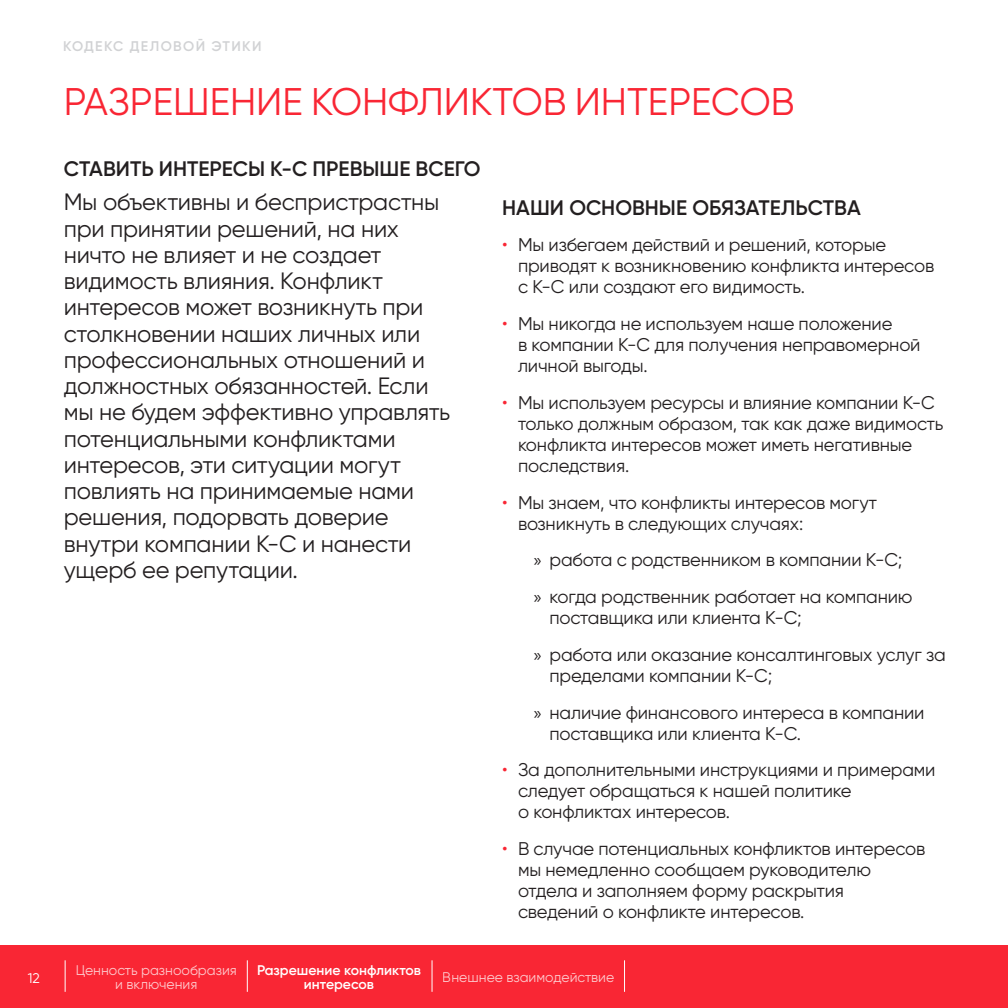
<style>
.page{position:relative;width:1008px;height:1008px;background:#fff}
.page>*{position:absolute;margin:0;border:0;box-sizing:border-box;transform-origin:0 0}
.TopicUppercase_RED{font:38.5px "Gilroy";color:#f92634}
.IntroTextLarge{font:23.62px/26.2px "Gilroy";letter-spacing:-.01em;color:#231f20}
.subheadtextuppercaps{font:600 21px "Gilroy";color:#231f20}
.Intro_text{font:600 21px "Gilroy";color:#231f20}
.t1{font:18.38px/21px "Gilroy";letter-spacing:-.01em;color:#231f20}
.t2{font:14px/14px "Gilroy";color:#fff;text-align:center}
.t3{font:600 14px/14px "Gilroy";color:#fff;text-align:center}
.t4{font:600 14px "Gilroy";letter-spacing:.1em;color:#d1d2d4}
.s1{color:#f92634}
.s2{font-family:"Myriad Pro"}
</style>
<div class="page">
<div style="left:0;top:945px;width:1008px;height:63px;background:#f92634"></div>
<hr style="left:247px;top:960px;width:1px;height:32px;background:#fff">
<hr style="left:432px;top:960px;width:1px;height:32px;background:#fff">
<hr style="left:624px;top:960px;width:1px;height:32px;background:#fff">
<hr style="left:65px;top:960px;width:1px;height:32px;background:#fff">
<p class="t2" style="left:28px;top:971px;width:14px">12</p>
<p class="t4" style="left:63px;top:38px;width:200px">КОДЕКС ДЕЛОВОЙ ЭТИКИ</p>
<p class="TopicUppercase_RED" style="left:64px;top:78px;width:732px">РАЗРЕШЕНИЕ КОНФЛИКТОВ ИНТЕРЕСОВ</p>
<p class="subheadtextuppercaps" style="left:64px;top:156px;width:418px">СТАВИТЬ ИНТЕРЕСЫ K-C ПРЕВЫШЕ ВСЕГО</p>
<p class="IntroTextLarge" style="left:64px;top:189px;width:388px">Мы объективны и беспристрастны при принятии решений, на них ничто не влияет и не создает видимость влияния. Конфликт интересов может возникнуть при столкновении наших личных или профессиональных отношений и должностных обязанностей. Если мы не будем эффективно управлять потенциальными конфликтами интересов, эти ситуации могут повлиять на принимаемые нами решения, подорвать доверие внутри компании K-C и нанести ущерб ее репутации.</p>
<p class="Intro_text" style="left:502px;top:194px;width:360px">НАШИ ОСНОВНЫЕ ОБЯЗАТЕЛЬСТВА</p>
<p class="t1" style="left:518px;top:234px;width:418px;text-indent:-16px"><span class="s1">•</span> Мы избегаем действий и решений, которые приводят к возникновению конфликта интересов с K-C или создают его видимость.</p>
<p class="t1" style="left:518px;top:313px;width:404px;text-indent:-16px"><span class="s1">•</span> Мы никогда не используем наше положение<br>в компании K-C для получения неправомерной личной выгоды.</p>
<p class="t1" style="left:518px;top:392px;width:427px;text-indent:-16px"><span class="s1">•</span> Мы используем ресурсы и влияние компании K-C только должным образом, так как даже видимость конфликта интересов может иметь негативные последствия.</p>
<p class="t1" style="left:518px;top:492px;width:360px;text-indent:-16px"><span class="s1">•</span> Мы знаем, что конфликты интересов могут возникнуть в следующих случаях:</p>
<p class="t1" style="left:534px;top:549px;width:370px"><span class="s2">»</span> работа с родственником в компании K-C;</p>
<p class="t1" style="left:549px;top:586px;width:365px;text-indent:-16px"><span class="s2">»</span> когда родственник работает на компанию поставщика или клиента K-C;</p>
<p class="t1" style="left:549px;top:644px;width:398px;text-indent:-16px"><span class="s2">»</span> работа или оказание консалтинговых услуг за пределами компании K-C;</p>
<p class="t1" style="left:549px;top:702px;width:377px;text-indent:-16px"><span class="s2">»</span> наличие финансового интереса в компании поставщика или клиента K-C.</p>
<p class="t1" style="left:518px;top:759px;width:419px;text-indent:-16px"><span class="s1">•</span> За дополнительными инструкциями и примерами следует обращаться к нашей политике<br>о конфликтах интересов.</p>
<p class="t1" style="left:518px;top:838px;width:409px;text-indent:-16px"><span class="s1">•</span> В случае потенциальных конфликтов интересов мы немедленно сообщаем руководителю отдела и заполняем форму раскрытия сведений о конфликте интересов.</p>
<p class="t2" style="left:76px;top:963px;width:163px">Ценность разнообразия и включения</p>
<p class="t3" style="left:257px;top:963px;width:165px">Разрешение конфликтов интересов</p>
<p class="t2" style="left:443px;top:970px;width:173px">Внешнее взаимодействие</p>
</div>
